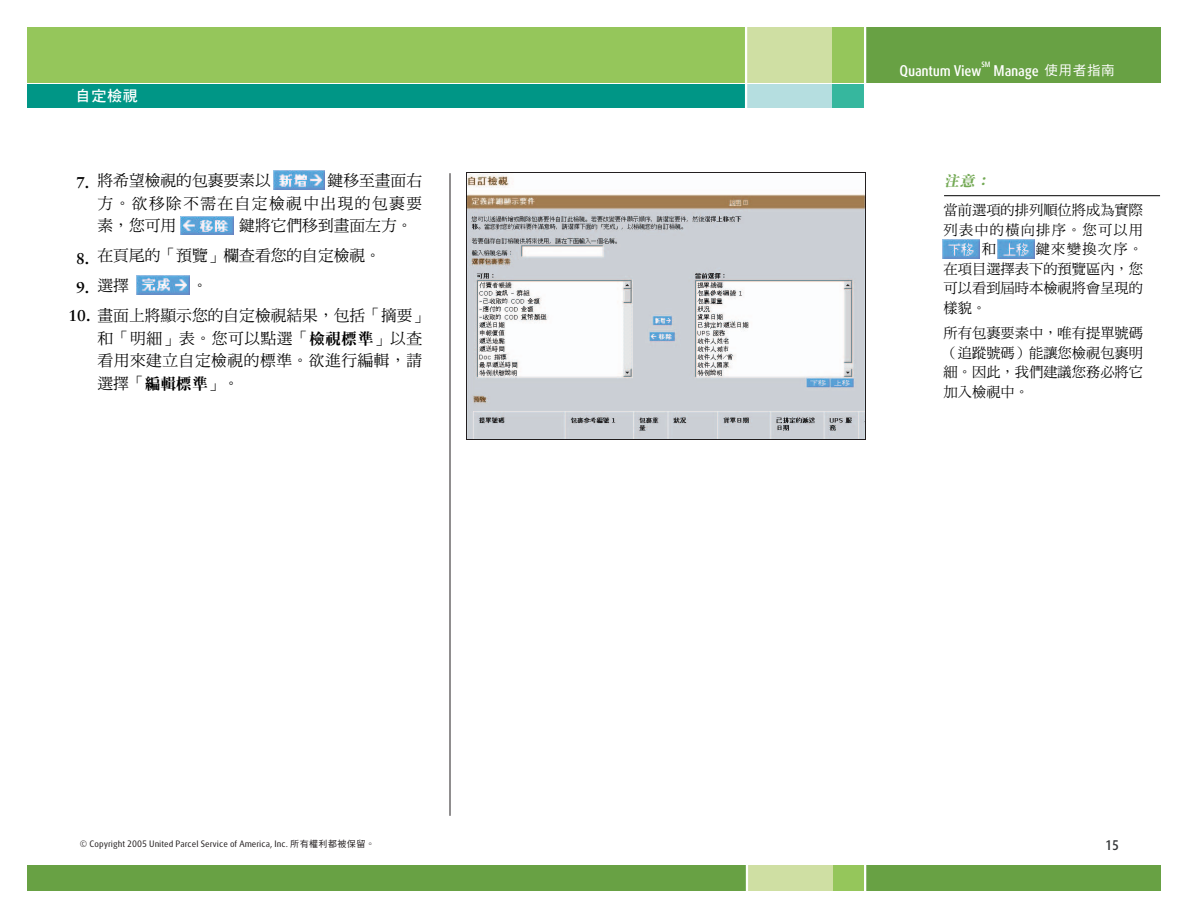
<style>
.page{position:relative;width:1188px;height:918px;background:#fff}
.page>*{position:absolute;margin:0;border:0;box-sizing:border-box;transform-origin:0 0}
.t1{font:15.75px/22.5px "DF Ming Medium B5";color:#000;text-align:justify}
.t2{font:700 15.75px/28.3px "Sabon";color:#000;text-align:center}
.t3{font:500 condensed 15px "UPS Sans";letter-spacing:-.015em;color:#fff}
.t4{font:15px "DF Hei Bold B5";color:#fff}
.t5{font:italic 14.7px "DF Li Song Bold B5";color:#73a954}
.t6{font:14.25px/19.5px "DF Ming Medium B5";color:#000;text-align:justify}
.t7{font:14.25px "DF Ming Medium B5";letter-spacing:.085em;color:#000}
.t8{font:500 condensed 13.5px "UPS Sans";color:#323436}
.t9{font:9px "UPS Sans";color:#231f20}
.t10{font:500 condensed 7.5px "UPS Sans";color:#fff}
.s1{font-family:"DF Ming X Bold B5"}
.s2{font-family:"DF Hei Medium B5";font-weight:400;font-stretch:normal;font-size:13.5px}
.s3{font-family:"DF Hei Medium B5"}
</style>
<div class="page">
<hr style="left:944px;top:195px;width:216px;height:1px;background:#000">
<img style="left:273px;top:170px;width:52px;height:19px">
<img style="left:180px;top:216px;width:54px;height:19px">
<img style="left:136px;top:276px;width:54px;height:19px">
<img style="left:998px;top:240px;width:37px;height:19px">
<img style="left:943px;top:239px;width:37px;height:19px">
<div style="left:829px;top:85px;width:36px;height:23px;background:#36b79e"></div>
<div style="left:746px;top:85px;width:86px;height:23px;background:#b5dee0"></div>
<div style="left:27px;top:85px;width:720px;height:23px;background:#009686"></div>
<div style="left:27px;top:27px;width:1134px;height:56px;background:#95c65b"></div>
<div style="left:746px;top:27px;width:120px;height:56px;background:#cfdfa3"></div>
<div style="left:832px;top:27px;width:34px;height:56px;background:#95c65b"></div>
<div style="left:866px;top:27px;width:295px;height:56px;background:#68a144"></div>
<hr style="left:745px;top:17px;width:2px;height:92px;background:#fff">
<hr style="left:864px;top:22px;width:2px;height:92px;background:#fff">
<div style="left:27px;top:865px;width:855px;height:26px;background:#68a144"></div>
<div style="left:796px;top:865px;width:365px;height:26px;background:#68a144"></div>
<div style="left:791px;top:866px;width:74px;height:25px;background:#95c65b"></div>
<div style="left:746px;top:865px;width:87px;height:26px;background:#cfdfa3"></div>
<hr style="left:864px;top:864px;width:2px;height:34px;background:#fff">
<hr style="left:746px;top:864px;width:2px;height:34px;background:#fff">
<hr style="left:450px;top:173px;width:1px;height:643px;background:#231f20">
<img style="left:466px;top:172px;width:399px;height:267px">
<p class="t4" style="left:76px;top:88px;width:64px">自定檢視</p>
<p class="t2" style="left:76px;top:168px;width:15px">7.</p>
<p class="t2" style="left:69px;top:244px;width:23px">8.<br>9.<br>10.</p>
<p class="t1" style="left:98px;top:170px;width:326px;text-indent:230px">鍵移至畫面右方。欲移除不需在自定檢視中出現的包裹要素，您可用</p>
<p class="t1" style="left:98px;top:170px;width:175px">將希望檢視的包裹要素以</p>
<p class="t1" style="left:98px;top:211px;width:316px;line-height:30px;text-align:left;text-indent:142px">鍵將它們移到畫面左方。在頁尾的「預覽」欄查看您的自定檢視。<br>選擇</p>
<p class="t1" style="left:98px;top:271px;width:332px;line-height:30px;text-indent:94px">。<br>畫面上將顯示您的自定檢視結果，包括「摘要」</p>
<p class="t1" style="left:98px;top:328px;width:326px">和「明細」表。您可以點選「<span class="s1">檢視標準</span>」以查看用來建立自定檢視的標準。欲進行編輯，請選擇「<span class="s1">編輯標準</span>」。</p>
<p class="t10" style="left:982px;top:60px;width:10px">SM</p>
<p class="t3" style="left:994px;top:62px;width:123px">Manage <span class="s2">使用者指南</span></p>
<p class="t3" style="left:900px;top:62px;width:84px">Quantum View</p>
<p class="t5" style="left:944px;top:174px;width:51px">注意：</p>
<p class="t6" style="left:944px;top:201px;width:201px">當前選項的排列順位將成為實際</p>
<p class="t7" style="left:944px;top:223px;width:201px">列表中的橫向排序。您可以用</p>
<p class="t6" style="left:982px;top:240px;width:16px">和</p>
<p class="t6" style="left:944px;top:240px;width:201px;text-indent:92px">鍵來變換次序。在項目選擇表下的預覽區內，您可以看到屆時本檢視將會呈現的樣貌。</p>
<p class="t6" style="left:944px;top:324px;width:201px">所有包裹要素中，唯有提單號碼（追蹤號碼）能讓您檢視包裹明細。因此，我們建議您務必將它加入檢視中。</p>
<p class="t9" style="left:80px;top:839px;width:297px">© Copyright 2005 United Parcel Service of America, Inc. <span class="s3">所有權利都被保留。</span></p>
<p class="t8" style="left:1105px;top:838px;width:15px">15</p>
</div>
